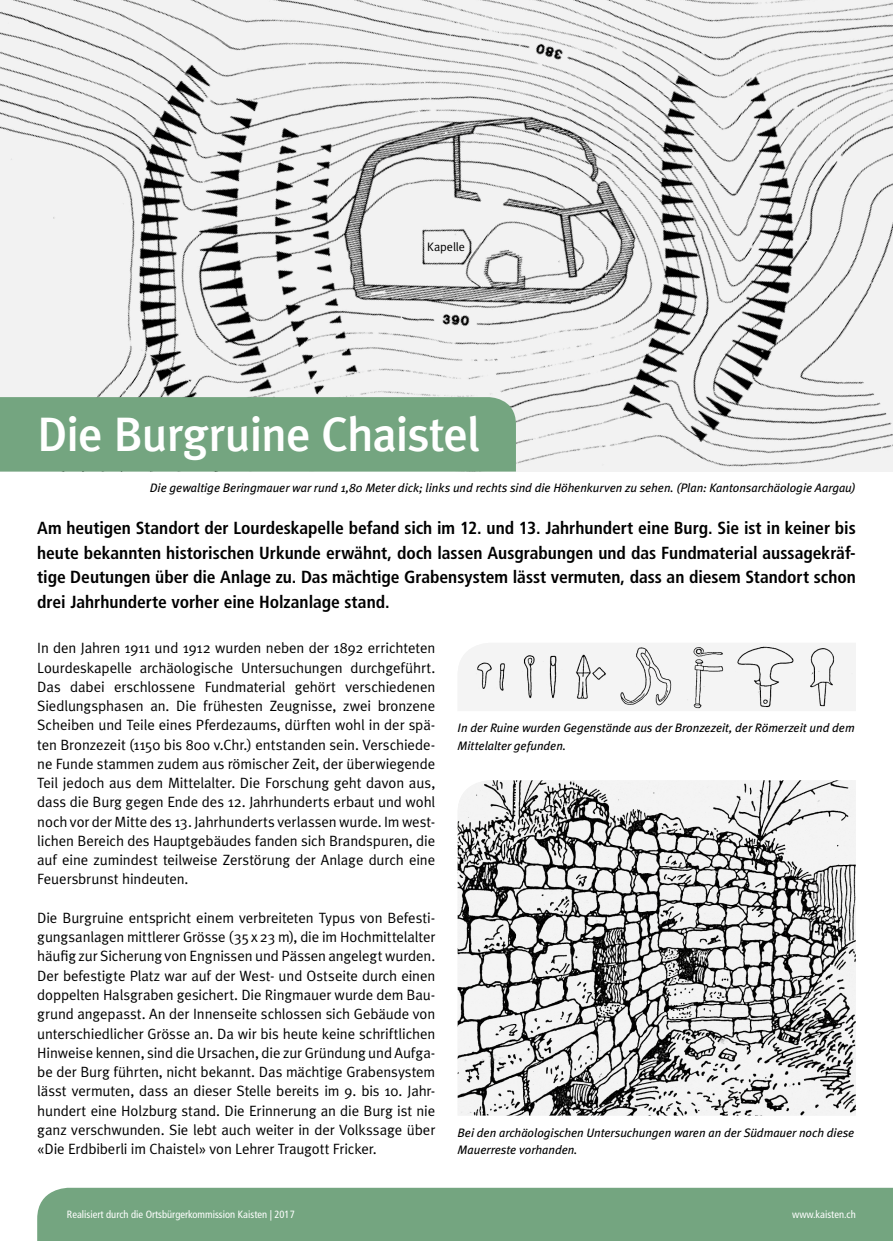
<style>
.page{position:relative;width:893px;height:1241px;background:#fff}
.page>*{position:absolute;margin:0;border:0;box-sizing:border-box;transform-origin:0 0}
.Titel{font:500 48.12px "Meta Plus";letter-spacing:-.02em;color:#fff}
.Lead{font:700 condensed 17.5px/24.5px "Frutiger LT Std";color:#000;text-align:justify}
.Grundtext{font:14.88px/19.2px "Meta Plus Normal";letter-spacing:-.01em;color:#000;text-align:justify}
.Legende_unten{font:italic 12.25px/17.5px "Meta Plus";letter-spacing:-.005em;color:#000}
.Legende_oben{font:italic 12.25px "Meta Plus";letter-spacing:-.005em;color:#000}
.Grundtext-2{font:12.25px "Meta Plus Normal";letter-spacing:-.005em;color:#000}
.t1{font:condensed 10.5px "Frutiger LT Std";color:#fff}
</style>
<div class="page">
<img style="left:0;top:0;width:893px;height:471px">
<div style="left:0;top:397px;width:516px;height:74px;background:#74a580"></div>
<div style="left:37px;top:1187px;width:856px;height:53px;background:#74a580"></div>
<img style="left:458px;top:643px;width:398px;height:68px">
<img style="left:458px;top:780px;width:398px;height:335px">
<p class="Grundtext-2" style="left:427px;top:240px;width:39px">Kapelle</p>
<p class="Titel" style="left:37px;top:406px;width:445px">Die Burgruine Chaistel</p>
<p class="Legende_oben" style="left:150px;top:480px;width:707px">Die gewaltige Beringmauer war rund 1,80 Meter dick; links und rechts sind die Höhenkurven zu sehen. (Plan: Kantonsarchäologie Aargau)</p>
<p class="Lead" style="left:37px;top:516px;width:820px">Am heutigen Standort der Lourdeskapelle befand sich im 12. und 13. Jahrhundert eine Burg. Sie ist in keiner bis heute bekannten historischen Urkunde erwähnt, doch lassen Ausgrabungen und das Fundmaterial aussagekräf&shy;tige Deutungen über die Anlage zu. Das mächtige Grabensystem lässt vermuten, dass an diesem Standort schon drei Jahrhunderte vorher eine Holzanlage stand.</p>
<p class="Grundtext" style="left:37px;top:638px;width:400px">In den Jahren 1911 und 1912 wurden neben der 1892 errichteten Lourdeskapelle archäologische Untersuchungen durchgeführt.<br>Das dabei erschlossene Fundmaterial gehört verschiedenen Siedlungsphasen an. Die frühesten Zeugnisse, zwei bronzene Scheiben und Teile eines Pferdezaums, dürften wohl in der spä&shy;ten Bronzezeit (1150 bis 800 v.Chr.) entstanden sein. Verschiede&shy;ne Funde stammen zudem aus römischer Zeit, der überwiegende Teil jedoch aus dem Mittelalter. Die Forschung geht davon aus, dass die Burg gegen Ende des 12. Jahrhunderts erbaut und wohl noch vor der Mitte des 13. Jahrhunderts verlassen wurde. Im west&shy;lichen Bereich des Hauptgebäudes fanden sich Brandspuren, die auf eine zumindest teilweise Zerstörung der Anlage durch eine Feuersbrunst hindeuten.</p>
<p class="Grundtext" style="left:37px;top:907px;width:400px">Die Burgruine entspricht einem verbreiteten Typus von Befesti&shy;gungsanlagen mittlerer Grösse (35x23 m), die im Hochmittelalter häufig zur Sicherung von Engnissen und Pässen angelegt wurden.<br>Der befestigte Platz war auf der West- und Ostseite durch einen doppelten Halsgraben gesichert. Die Ringmauer wurde dem Bau&shy;grund angepasst. An der Innenseite schlossen sich Gebäude von unterschiedlicher Grösse an. Da wir bis heute keine schriftlichen Hinweise kennen, sind die Ursachen, die zur Gründung und Aufga&shy;be der Burg führten, nicht bekannt. Das mächtige Grabensystem lässt vermuten, dass an dieser Stelle bereits im 9. bis 10. Jahr&shy;hundert eine Holzburg stand. Die Erinnerung an die Burg ist nie ganz verschwunden. Sie lebt auch weiter in der Volkssage über «Die Erdbiberli im Chaistel» von Lehrer Traugott Fricker.</p>
<p class="Legende_unten" style="left:458px;top:718px;width:398px">In der Ruine wurden Gegenstände aus der Bronzezeit, der Römerzeit und dem<br>Mittelalter gefunden.</p>
<p class="Legende_unten" style="left:458px;top:1123px;width:398px">Bei den archäologischen Untersuchungen waren an der Südmauer noch diese<br>Mauerreste vorhanden.</p>
<p class="t1" style="left:67px;top:1208px;width:229px">Realisiert durch die Ortsbürgerkommission Kaisten | 2017</p>
<p class="t1" style="left:792px;top:1208px;width:65px">www.kaisten.ch</p>
</div>
